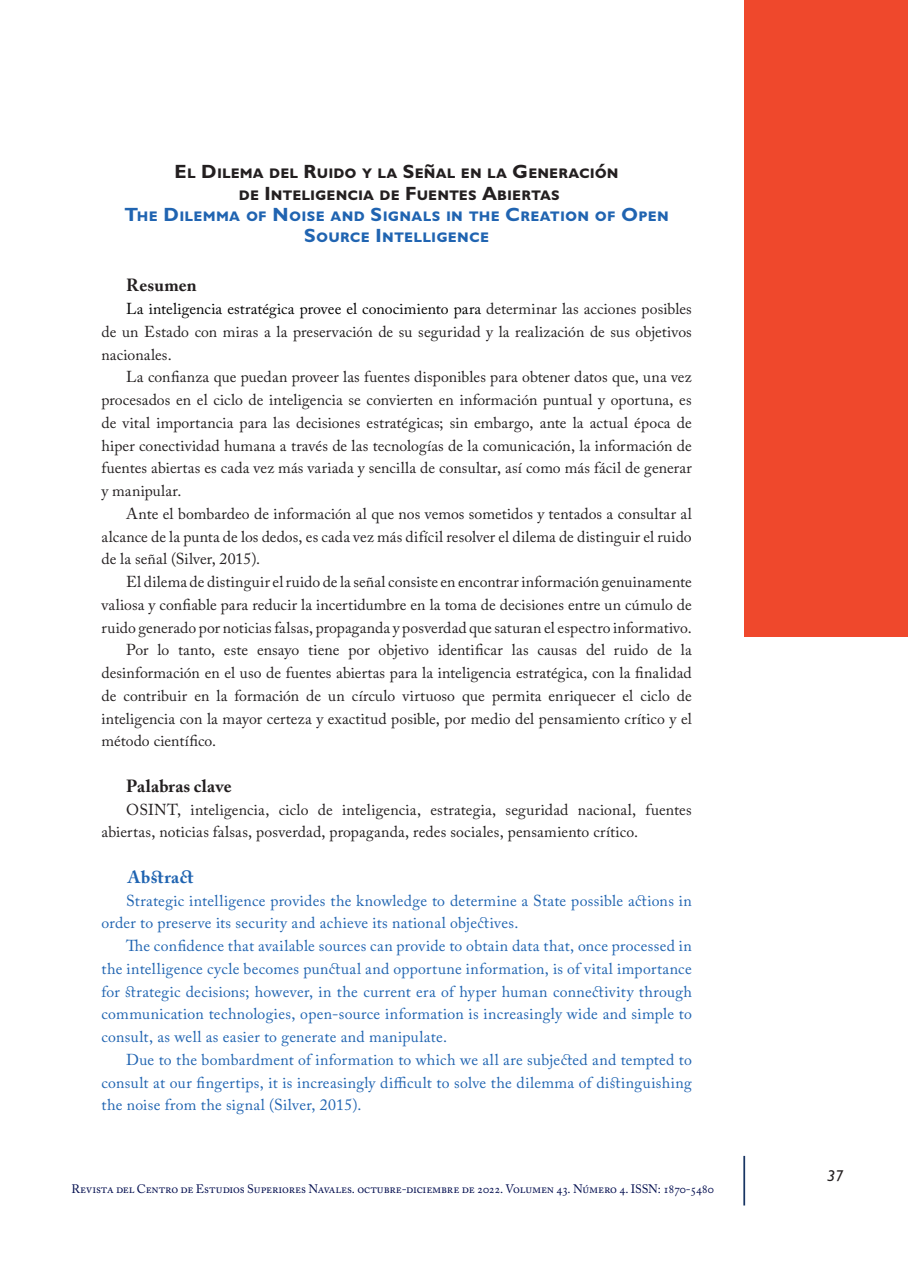
<style>
.page{position:relative;width:908px;height:1270px;background:#fff}
.page>*{position:absolute;margin:0;border:0;box-sizing:border-box;transform-origin:0 0}
._01_Títulos{font:700 19.25px "Gill Sans";letter-spacing:.005em;color:#231f20}
.t1{font:700 19.25px/21px "Gill Sans";letter-spacing:.015em;color:#2064b1;text-align:center}
.resumen_titulo{font:700 17.5px "Adobe Caslon Pro";letter-spacing:.01em;color:#231f20}
.abstrat_tltle{font:700 17.5px "Adobe Caslon Pro";letter-spacing:.03em;color:#2064b1}
.Resumen{font:15.75px/22.8px "Adobe Caslon Pro";letter-spacing:.005em;color:#231f20;text-align:justify}
.abstract{font:15.75px/22.8px "Adobe Caslon Pro";letter-spacing:.02em;color:#2064b1;text-align:justify}
.t2{font:italic 500 15.75px "Gill Sans";color:#231f20}
.t3{font:12.25px "Adobe Caslon Pro";letter-spacing:-.015em;color:#030e4f}
.s1{color:#000}
</style>
<div class="page">
<hr style="left:743px;top:1156px;width:2px;height:49px;background:#183463">
<div style="left:744px;top:0;width:164px;height:636px;background:#ef482c"></div>
<p class="_01_Títulos" style="left:175px;top:159px;width:445px">El Dilema del Ruido y la Señal en la Generación</p>
<p class="_01_Títulos" style="left:239px;top:182px;width:322px">de Inteligencia de Fuentes Abiertas</p>
<p class="t1" style="left:124px;top:204px;width:546px">The Dilemma of Noise and Signals in the Creation of Open<br>Source Intelligence</p>
<p class="resumen_titulo" style="left:126px;top:275px;width:72px">Resumen</p>
<p class="Resumen" style="left:102px;top:297px;width:592px;text-indent:25px"><span class="s1">La inteligencia estratégica provee el conocimiento para</span> determinar las acciones posibles de un Estado con miras a la preservación de su seguridad y la realización de sus objetivos nacionales.</p>
<p class="Resumen" style="left:102px;top:366px;width:592px;text-indent:25px">La confianza que puedan proveer las fuentes disponibles para obtener datos que, una vez procesados en el ciclo de inteligencia se convierten en información puntual y oportuna, es de vital importancia para las decisiones estratégicas; sin embargo, ante la actual época de hiper conectividad humana a través de las tecnologías de la comunicación, la información de fuentes abiertas es cada vez más variada y sencilla de consultar, así como más fácil de generar y manipular.</p>
<p class="Resumen" style="left:102px;top:502px;width:592px;text-indent:25px">Ante el bombardeo de información al que nos vemos sometidos y tentados a consultar al alcance de la punta de los dedos, es cada vez más difícil resolver el dilema de distinguir el ruido de la señal (Silver, 2015).</p>
<p class="Resumen" style="left:102px;top:570px;width:592px;text-indent:25px">El dilema de distinguir el ruido de la señal consiste en encontrar información genuinamente valiosa y confiable para reducir la incertidumbre en la toma de decisiones entre un cúmulo de ruido generado por noticias falsas, propaganda y posverdad que saturan el espectro informativo.</p>
<p class="Resumen" style="left:102px;top:639px;width:592px;text-indent:25px">Por lo tanto, este ensayo tiene por objetivo identificar las causas del ruido de la desinformación en el uso de fuentes abiertas para la inteligencia estratégica, con la finalidad de contribuir en la formación de un círculo virtuoso que permita enriquecer el ciclo de inteligencia con la mayor certeza y exactitud posible, por medio del pensamiento crítico y el método científico.</p>
<p class="resumen_titulo" style="left:126px;top:776px;width:107px">Palabras clave</p>
<p class="Resumen" style="left:102px;top:798px;width:592px;text-indent:25px">OSINT, inteligencia, ciclo de inteligencia, estrategia, seguridad nacional, fuentes abiertas, noticias falsas, posverdad, propaganda, redes sociales, pensamiento crítico.</p>
<p class="abstrat_tltle" style="left:128px;top:867px;width:67px">Abstract</p>
<p class="abstract" style="left:102px;top:889px;width:592px;text-indent:24px">Strategic intelligence provides the knowledge to determine a State possible actions in order to preserve its security and achieve its national objectives.</p>
<p class="abstract" style="left:102px;top:934px;width:592px;text-indent:24px">The confidence that available sources can provide to obtain data that, once processed in the intelligence cycle becomes punctual and opportune information, is of vital importance for strategic decisions; however, in the current era of hyper human connectivity through communication technologies, open-source information is increasingly wide and simple to consult, as well as easier to generate and manipulate.</p>
<p class="abstract" style="left:102px;top:1048px;width:592px;text-indent:24px">Due to the bombardment of information to which we all are subjected and tempted to consult at our fingertips, it is increasingly difficult to solve the dilemma of distinguishing the noise from the signal (Silver, 2015).</p>
<p class="t3" style="left:72px;top:1182px;width:644px">Revista del Centro de Estudios Superiores Navales. octubre-diciembre de 2022. Volumen 43. Número 4. ISSN: 1870-5480</p>
<p class="t2" style="left:827px;top:1166px;width:18px">37</p>
</div>
